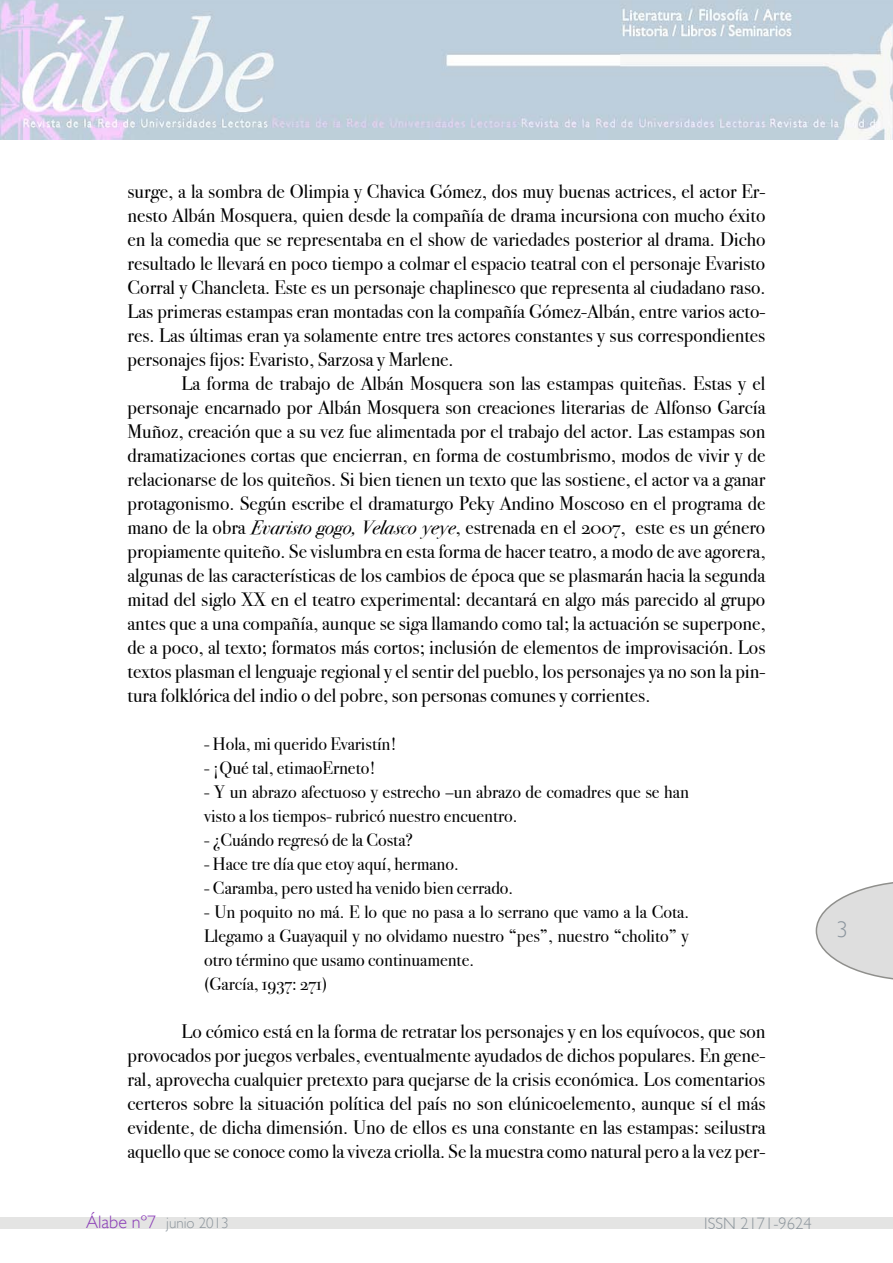
<style>
.page{position:relative;width:893px;height:1263px;background:#fff}
.page>*{position:absolute;margin:0;border:0;box-sizing:border-box;transform-origin:0 0}
.t1{font:300 22.5px "Gill Sans";color:#8a949d}
.t2{font:19.5px/24px "Bodoni Svty Two OSITCTT Book";color:#000;text-align:justify}
.t3{font:18px/24px "Bodoni Svty Two OSITCTT Book";color:#000}
.t4{font:300 16.5px "Gill Sans";color:#8c959c}
.t5{font:300 15px "Gill Sans";color:#8c959c}
.s1{font-family:"Bodoni Svty Two OSITCTT Book It"}
.s2{font-size:18px;color:#893ab6}
</style>
<div class="page">
<svg style="left:816px;top:882px;width:77px;height:98px"></svg>
<img style="left:0;top:0;width:893px;height:139px">
<div style="left:0;top:1218px;width:893px;height:11px;background:#e4e4e3"></div>
<p class="t2" style="left:128px;top:179px;width:639px">surge, a la sombra de Olimpia y Chavica Gómez, dos muy buenas actrices, el actor Er&shy;nesto Albán Mosquera, quien desde la compañía de drama incursiona con mucho éxito en la comedia que se representaba en el show de variedades posterior al drama. Dicho resultado le llevará en poco tiempo a colmar el espacio teatral con el personaje Evaristo Corral y Chancleta. Este es un personaje chaplinesco que representa al ciudadano raso.<br>Las primeras estampas eran montadas con la compañía Gómez-Albán, entre varios acto&shy;res. Las últimas eran ya solamente entre tres actores constantes y sus correspondientes personajes fijos: Evaristo, Sarzosa y Marlene.</p>
<p class="t2" style="left:128px;top:371px;width:639px;text-indent:54px">La forma de trabajo de Albán Mosquera son las estampas quiteñas. Estas y el personaje encarnado por Albán Mosquera son creaciones literarias de Alfonso García Muñoz, creación que a su vez fue alimentada por el trabajo del actor. Las estampas son dramatizaciones cortas que encierran, en forma de costumbrismo, modos de vivir y de relacionarse de los quiteños. Si bien tienen un texto que las sostiene, el actor va a ganar protagonismo. Según escribe el dramaturgo Peky Andino Moscoso en el programa de mano de la obra <span class="s1">Evaristo gogo, Velasco yeye</span>, estrenada en el 2007, este es un género propiamente quiteño. Se vislumbra en esta forma de hacer teatro, a modo de ave agorera, algunas de las características de los cambios de época que se plasmarán hacia la segunda mitad del siglo XX en el teatro experimental: decantará en algo más parecido al grupo antes que a una compañía, aunque se siga llamando como tal; la actuación se superpone, de a poco, al texto; formatos más cortos; inclusión de elementos de improvisación. Los textos plasman el lenguaje regional y el sentir del pueblo, los personajes ya no son la pin&shy;tura folklórica del indio o del pobre, son personas comunes y corrientes.</p>
<p class="t3" style="left:204px;top:732px;width:194px">- Hola, mi querido Evaristín!</p>
<p class="t3" style="left:204px;top:756px;width:173px">- ¡Qué tal, etimaoErneto!</p>
<p class="t3" style="left:204px;top:780px;width:486px">- Y un abrazo afectuoso y estrecho –un abrazo de comadres que se han visto a los tiempos- rubricó nuestro encuentro.</p>
<p class="t3" style="left:204px;top:828px;width:210px">- ¿Cuándo regresó de la Costa?</p>
<p class="t3" style="left:204px;top:852px;width:256px">- Hace tre día que etoy aquí, hermano.</p>
<p class="t3" style="left:204px;top:876px;width:311px">- Caramba, pero usted ha venido bien cerrado.</p>
<p class="t3" style="left:204px;top:900px;width:486px;text-align:justify">- Un poquito no má. E lo que no pasa a lo serrano que vamo a la Cota.<br>Llegamo a Guayaquil y no olvidamo nuestro “pes”, nuestro “cholito” y otro término que usamo continuamente.</p>
<p class="t3" style="left:204px;top:972px;width:125px">(García, 1937: 271)</p>
<p class="t2" style="left:128px;top:1019px;width:639px;text-indent:54px">Lo cómico está en la forma de retratar los personajes y en los equívocos, que son provocados por juegos verbales, eventualmente ayudados de dichos populares. En gene&shy;ral, aprovecha cualquier pretexto para quejarse de la crisis económica. Los comentarios certeros sobre la situación política del país no son elúnicoelemento, aunque sí el más evidente, de dicha dimensión. Uno de ellos es una constante en las estampas: seilustra aquello que se conoce como la viveza criolla. Se la muestra como natural pero a la vez per-</p>
<p class="t5" style="left:86px;top:1214px;width:144px"><span class="s2">Álabe nº7</span> junio 2013</p>
<p class="t4" style="left:704px;top:1214px;width:109px">ISSN 2171-9624</p>
<p class="t1" style="left:837px;top:917px;width:13px">3</p>
</div>
